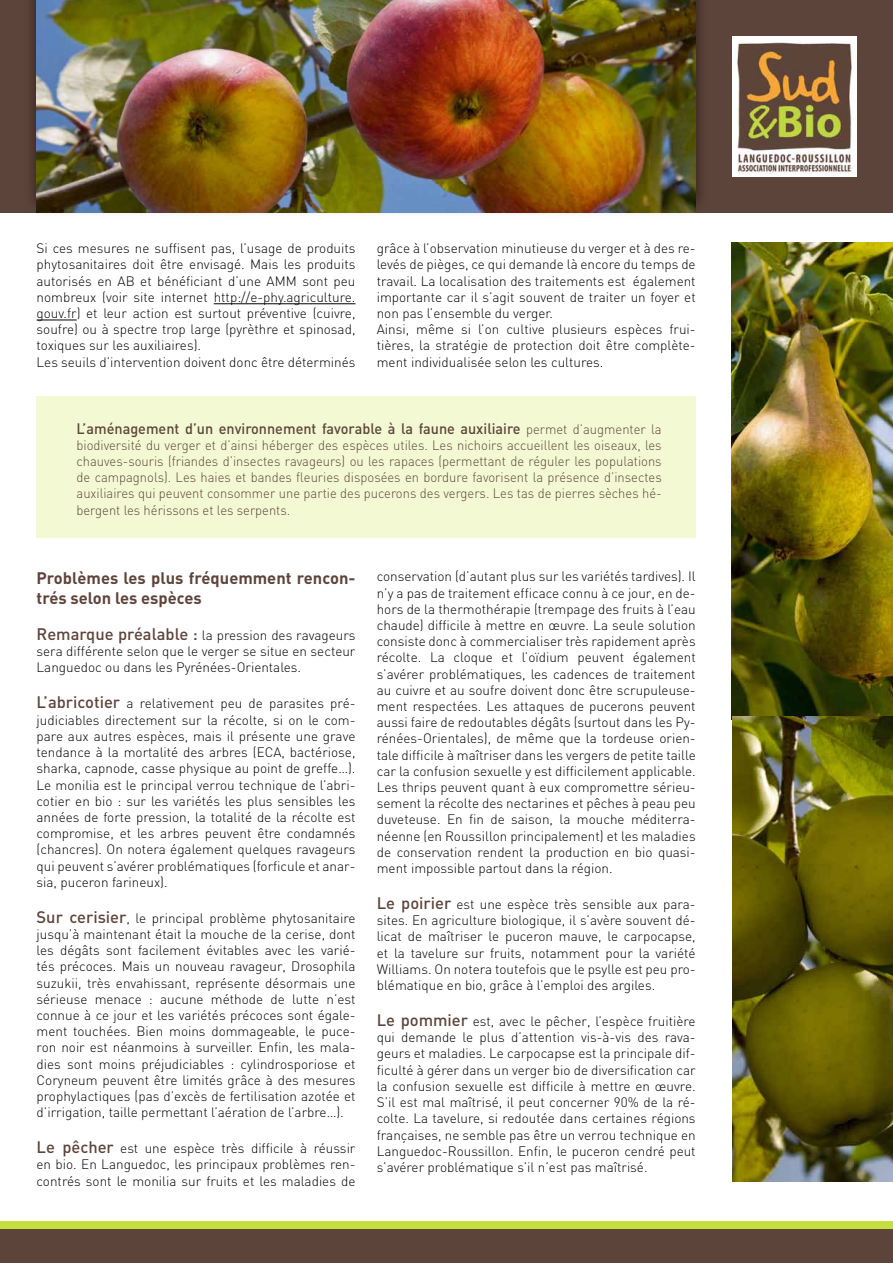
<style>
.page{position:relative;width:893px;height:1263px;background:#fff}
.page>*{position:absolute;margin:0;border:0;box-sizing:border-box;transform-origin:0 0}
.t1{font:700 16.5px/19.8px "DIN";color:#5d443a}
.t2{font:500 15px "DIN";color:#5d443a;scale:.96 1}
.t3{font:300 13.5px/16.2px "DIN";color:#000;text-align:justify}
.t4{font:300 13.5px/16.2px "DIN";color:#5d443a;text-align:justify;scale:.96 1}
.s1{font-weight:300;font-size:13.5px}
.s2{font-weight:500;font-size:16.5px;color:#5d443a}
</style>
<div class="page">
<div style="left:0;top:1221px;width:893px;height:42px;background:#c5df3c"></div>
<div style="left:0;top:0;width:893px;height:213px;background:#5d443a"></div>
<div style="left:0;top:1230px;width:893px;height:33px;background:#5d443a"></div>
<img style="left:733px;top:36px;width:123px;height:140px">
<div style="left:22px;top:0;width:687px;height:218px;background:#000;opacity:.6"></div>
<img style="left:37px;top:0;width:659px;height:213px">
<hr style="left:214px;top:303px;width:141px;height:1px;background:#000">
<hr style="left:37px;top:320px;width:40px;height:1px;background:#000">
<div style="left:37px;top:396px;width:659px;height:141px;background:#f3fad3"></div>
<img style="left:732px;top:242px;width:161px;height:475px">
<img style="left:732px;top:717px;width:161px;height:464px">
<p class="t3" style="left:37px;top:240px;width:320px;text-align:left">Si ces mesures ne suffisent pas, l’usage de produits phytosanitaires doit être envisagé. Mais les produits autorisés en AB et bénéficiant d’une AMM sont peu nombreux (voir site internet http://e-phy.agriculture. gouv.fr) et leur action est surtout préventive (cuivre, soufre) ou à spectre trop large (pyrèthre et spinosad, toxiques sur les auxiliaires).<br>Les seuils d’intervention doivent donc être déterminés</p>
<p class="t3" style="left:377px;top:240px;width:320px;text-align:left">grâce à l’observation minutieuse du verger et à des re&shy;levés de pièges, ce qui demande là encore du temps de travail. La localisation des traitements est également importante car il s’agit souvent de traiter un foyer et non pas l’ensemble du verger.<br>Ainsi, même si l’on cultive plusieurs espèces frui&shy;tières, la stratégie de protection doit être complète&shy;ment individualisée selon les cultures.</p>
<p class="t2" style="left:77px;top:419px;width:611px">L’aménagement d’un environnement favorable à la faune auxiliaire <span class="s1">permet d’augmenter la</span></p>
<p class="t4" style="left:77px;top:437px;width:611px">biodiversité du verger et d’ainsi héberger des espèces utiles. Les nichoirs accueillent les oiseaux, les chauves-souris (friandes d’insectes ravageurs) ou les rapaces (permettant de réguler les populations de campagnols). Les haies et bandes fleuries disposées en bordure favorisent la présence d’insectes auxiliaires qui peuvent consommer une partie des pucerons des vergers. Les tas de pierres sèches hé&shy;bergent les hérissons et les serpents.</p>
<p class="t1" style="left:37px;top:568px;width:320px">Problèmes les plus fréquemment rencon&shy;trés selon les espèces</p>
<p class="t3" style="left:37px;top:627px;width:320px"><span class="s2">Remarque préalable :</span> la pression des ravageurs sera différente selon que le verger se situe en secteur Languedoc ou dans les Pyrénées-Orientales.</p>
<p class="t3" style="left:37px;top:695px;width:320px"><span class="s2">L’abricotier</span> a relativement peu de parasites pré&shy;judiciables directement sur la récolte, si on le com&shy;pare aux autres espèces, mais il présente une grave tendance à la mortalité des arbres (ECA, bactériose, sharka, capnode, casse physique au point de greffe…).<br>Le monilia est le principal verrou technique de l’abri&shy;cotier en bio : sur les variétés les plus sensibles les années de forte pression, la totalité de la récolte est compromise, et les arbres peuvent être condamnés (chancres). On notera également quelques ravageurs qui peuvent s’avérer problématiques (forficule et anar&shy;sia, puceron farineux).</p>
<p class="t3" style="left:37px;top:910px;width:320px"><span class="s2">Sur cerisier</span>, le principal problème phytosanitaire jusqu’à maintenant était la mouche de la cerise, dont les dégâts sont facilement évitables avec les varié&shy;tés précoces. Mais un nouveau ravageur, Drosophila suzukii, très envahissant, représente désormais une sérieuse menace : aucune méthode de lutte n’est connue à ce jour et les variétés précoces sont égale&shy;ment touchées. Bien moins dommageable, le puce&shy;ron noir est néanmoins à surveiller. Enfin, les mala&shy;dies sont moins préjudiciables : cylindrosporiose et Coryneum peuvent être limités grâce à des mesures prophylactiques (pas d’excès de fertilisation azotée et d’irrigation, taille permettant l’aération de l’arbre…).</p>
<p class="t3" style="left:37px;top:1140px;width:320px"><span class="s2">Le pêcher</span> est une espèce très difficile à réussir en bio. En Languedoc, les principaux problèmes ren&shy;contrés sont le monilia sur fruits et les maladies de</p>
<p class="t3" style="left:377px;top:568px;width:320px">conservation (d’autant plus sur les variétés tardives). Il n’y a pas de traitement efficace connu à ce jour, en de&shy;hors de la thermothérapie (trempage des fruits à l’eau chaude) difficile à mettre en œuvre. La seule solution consiste donc à commercialiser très rapidement après récolte. La cloque et l’oïdium peuvent également s’avérer problématiques, les cadences de traitement au cuivre et au soufre doivent donc être scrupuleuse&shy;ment respectées. Les attaques de pucerons peuvent aussi faire de redoutables dégâts (surtout dans les Py&shy;rénées-Orientales), de même que la tordeuse orien&shy;tale difficile à maîtriser dans les vergers de petite taille car la confusion sexuelle y est difficilement applicable.<br>Les thrips peuvent quant à eux compromettre sérieu&shy;sement la récolte des nectarines et pêches à peau peu duveteuse. En fin de saison, la mouche méditerra&shy;néenne (en Roussillon principalement) et les maladies de conservation rendent la production en bio quasi&shy;ment impossible partout dans la région.</p>
<p class="t3" style="left:377px;top:896px;width:320px"><span class="s2">Le poirier</span> est une espèce très sensible aux para&shy;sites. En agriculture biologique, il s’avère souvent dé&shy;licat de maîtriser le puceron mauve, le carpocapse, et la tavelure sur fruits, notamment pour la variété Williams. On notera toutefois que le psylle est peu pro&shy;blématique en bio, grâce à l’emploi des argiles.</p>
<p class="t3" style="left:377px;top:1013px;width:320px"><span class="s2">Le pommier</span> est, avec le pêcher, l’espèce fruitière qui demande le plus d’attention vis-à-vis des rava&shy;geurs et maladies. Le carpocapse est la principale dif&shy;ficulté à gérer dans un verger bio de diversification car la confusion sexuelle est difficile à mettre en œuvre.<br>S’il est mal maîtrisé, il peut concerner 90% de la ré&shy;colte. La tavelure, si redoutée dans certaines régions françaises, ne semble pas être un verrou technique en Languedoc-Roussillon. Enfin, le puceron cendré peut s’avérer problématique s’il n’est pas maîtrisé.</p>
</div>
